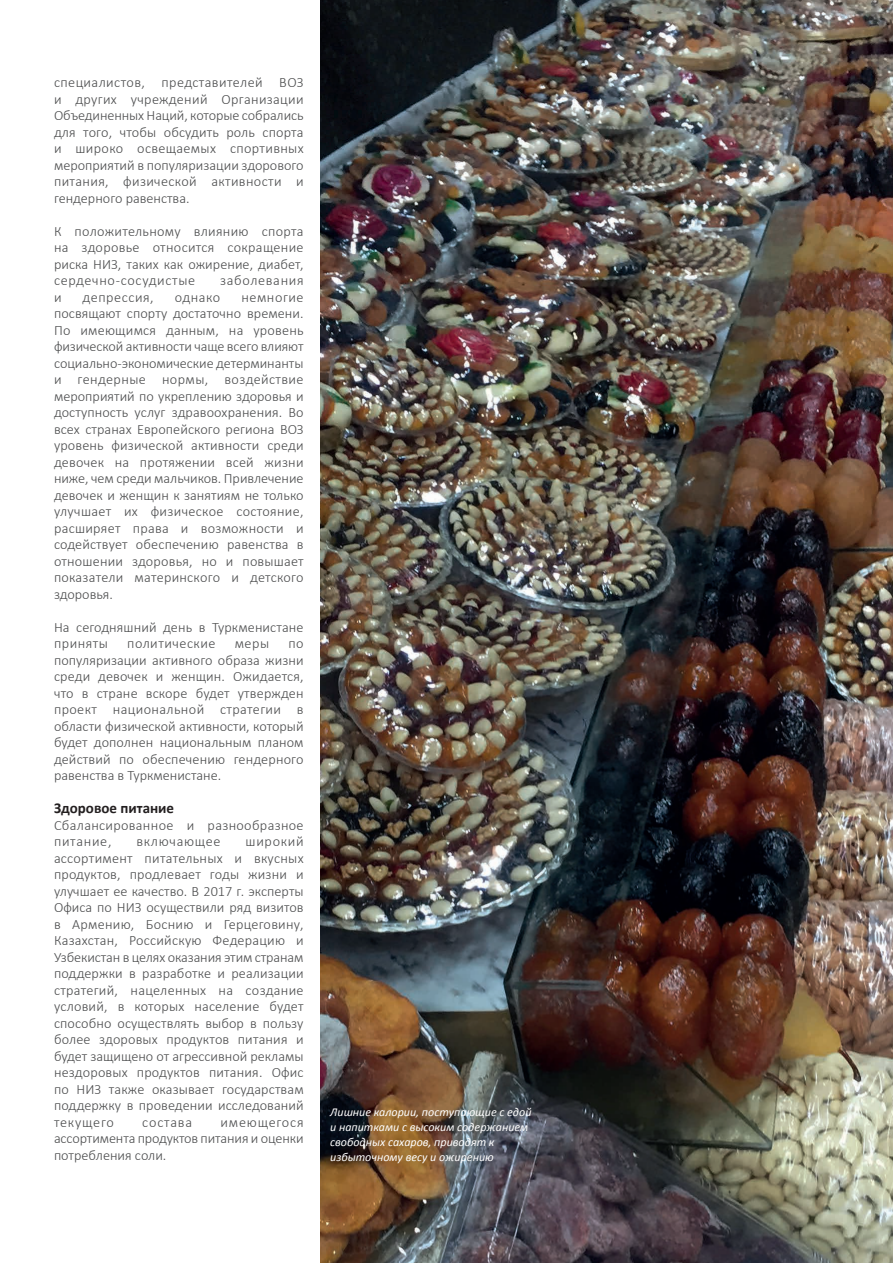
<style>
.page{position:relative;width:893px;height:1263px;background:#fff}
.page>*{position:absolute;margin:0;border:0;box-sizing:border-box;transform-origin:0 0}
.t1{font:700 15px "Calibri";color:#231f20}
.t2{font:300 14.25px/16.5px "Calibri";letter-spacing:.01em;color:#4b4c4d;text-align:justify}
.t3{font:300 14.25px "Calibri";letter-spacing:.05em;color:#4b4c4d}
.t4{font:300 14.25px "Calibri";letter-spacing:.035em;color:#4b4c4d}
.t5{font:300 14.25px "Calibri";letter-spacing:.04em;color:#4b4c4d}
.t6{font:300 14.25px "Calibri";letter-spacing:.055em;color:#4b4c4d}
.t7{font:italic 12px/15px "Calibri";color:#fff}
</style>
<div class="page">
<img style="left:320px;top:0;width:573px;height:1263px">
<p class="t2" style="left:54px;top:73px;width:251px">специалистов, представителей ВОЗ и других учреждений Организации Объединенных Наций, которые собрались для того, чтобы обсудить роль спорта и широко освещаемых спортивных мероприятий в популяризации здорового питания, физической активности и гендерного равенства.</p>
<p class="t2" style="left:54px;top:222px;width:251px">К положительному влиянию спорта на здоровье относится сокращение риска НИЗ, таких как ожирение, диабет, сердечно-сосудистые</p>
<p class="t3" style="left:220px;top:271px;width:85px">заболевания</p>
<p class="t2" style="left:54px;top:288px;width:251px;text-indent:187px">немногие посвящают спорту достаточно времени.<br>По имеющимся данным, на уровень физической активности чаще всего влияют социально-экономические детерминанты и гендерные нормы, воздействие мероприятий по укреплению здоровья и доступность услуг здравоохранения. Во всех странах Европейского региона ВОЗ уровень физической активности среди девочек на протяжении всей жизни ниже, чем среди мальчиков. Привлечение девочек и женщин к занятиям не только улучшает их физическое состояние, расширяет права и возможности и содействует обеспечению равенства в отношении здоровья, но и повышает показатели материнского и детского здоровья.</p>
<p class="t2" style="left:54px;top:618px;width:251px">На сегодняшний день в Туркменистане приняты</p>
<p class="t2" style="left:54px;top:288px;width:9px">и</p>
<p class="t5" style="left:83px;top:288px;width:73px">депрессия,</p>
<p class="t2" style="left:175px;top:288px;width:47px">однако</p>
<p class="t2" style="left:54px;top:634px;width:251px;text-indent:234px">по популяризации активного образа жизни среди девочек и женщин. Ожидается, что в стране вскоре будет утвержден проект национальной стратегии в области физической активности, который будет дополнен национальным планом действий по обеспечению гендерного равенства в Туркменистане.</p>
<p class="t1" style="left:54px;top:799px;width:122px">Здоровое питание</p>
<p class="t2" style="left:54px;top:816px;width:251px">Сбалансированное и разнообразное питание,</p>
<p class="t4" style="left:127px;top:634px;width:90px">политические</p>
<p class="t2" style="left:235px;top:634px;width:36px">меры</p>
<p class="t2" style="left:54px;top:832px;width:251px;text-indent:192px">широкий ассортимент питательных и вкусных продуктов, продлевает годы жизни и улучшает ее качество. В 2017 г. эксперты Офиса по НИЗ осуществили ряд визитов в Армению, Боснию и Герцеговину, Казахстан, Российскую Федерацию и Узбекистан в целях оказания этим странам поддержки в разработке и реализации стратегий, нацеленных на создание условий, в которых население будет способно осуществлять выбор в пользу более здоровых продуктов питания и будет защищено от агрессивной рекламы нездоровых продуктов питания. Офис по НИЗ также оказывает государствам поддержку в проведении исследований текущего</p>
<p class="t3" style="left:137px;top:832px;width:85px">включающее</p>
<p class="t2" style="left:54px;top:1113px;width:251px;text-indent:167px">имеющегося ассортимента продуктов питания и оценки потребления соли.</p>
<p class="t7" style="left:330px;top:1104px;width:203px">Лишние калории, поступающие с едой и напитками с высоким содержанием свободных сахаров, приводят к избыточному весу и ожирению</p>
<p class="t6" style="left:142px;top:1113px;width:51px">состава</p>
</div>
